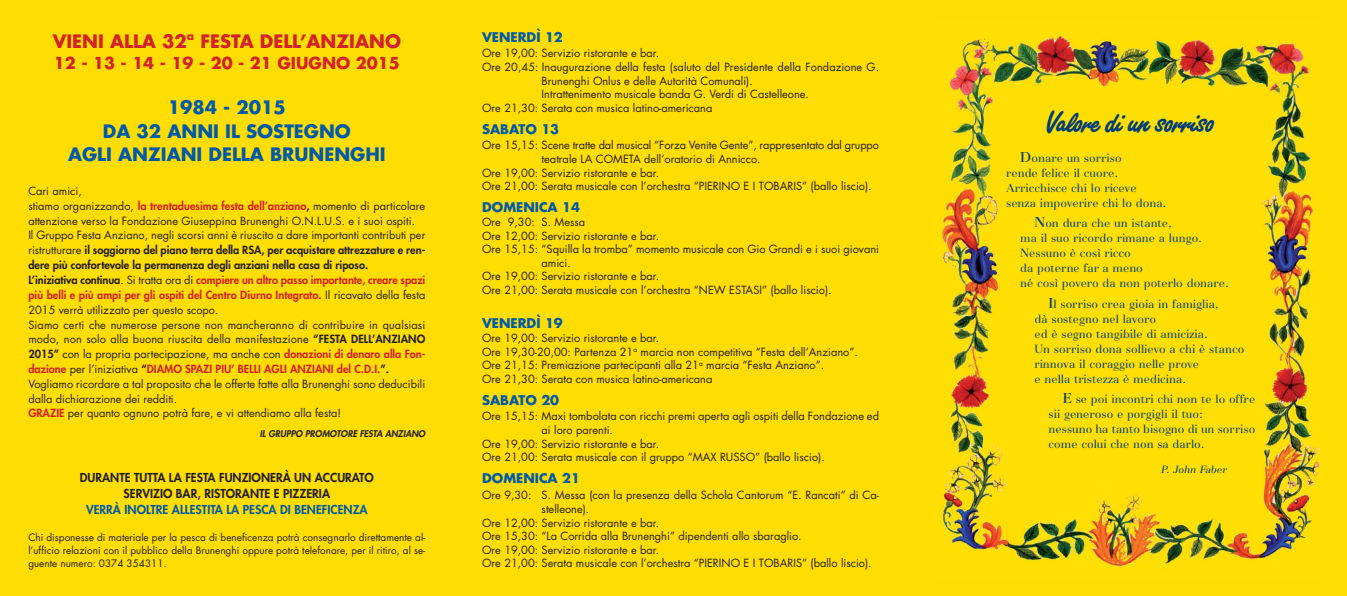
<style>
.page{position:relative;width:1347px;height:596px;background:#fff}
.page>*{position:absolute;margin:0;border:0;box-sizing:border-box;transform-origin:0 0}
.t1{font:32px "Freestyle Script Bold Plain";color:#003d7b}
.t2{font:700 18px/23.4px "Futura";color:#005aaa;text-align:center}
.t3{font:700 18px "Futura";color:#d2232a}
.t4{font:700 16px "Futura";color:#d2232a}
.t5{font:700 13px "Futura";color:#005aaa}
.t6{font:12.5px/15px "Basilia T";color:#003d7b}
.t7{font:800 12px/16px "Futura";color:#231f20;text-align:center}
.t8{font:800 12px "Futura";color:#005aaa}
.t9{font:11px/14.8px "Futura";color:#231f20}
.t10{font:italic 11px "Basilia T";color:#003d7b}
.t11{font:10px/13.1px "Futura";color:#231f20;text-align:justify}
.t12{font:italic 800 9px "Futura";color:#231f20}
.s1{font-weight:800;color:#d2232a}
.s2{font-weight:800}
.s3{font-weight:500;font-size:15px}
</style>
<div class="page">
<div style="left:0;top:0;width:1346px;height:595px;background:#fd0"></div>
<img style="left:940px;top:32px;width:381px;height:535px">
<h2 class="t3" style="left:53px;top:33px;width:350px">VIENI ALLA 32<sup>a</sup> FESTA DELL’ANZIANO</h2>
<h3 class="t4" style="left:54px;top:56px;width:347px">12 - 13 - 14 - 19 - 20 - 21 GIUGNO 2015</h3>
<h2 class="t2" style="left:68px;top:97px;width:319px">1984 - 2015<br>DA 32 ANNI IL SOSTEGNO<br>AGLI ANZIANI DELLA BRUNENGHI</h2>
<p class="t9" style="left:28px;top:185px;width:398px">Cari amici,<br>stiamo organizzando, <span class="s1">la trentaduesima festa dell’anziano</span><span class="s2">,</span> momento di particolare attenzione verso la Fondazione Giuseppina Brunenghi O.N.L.U.S. e i suoi ospiti.<br>Il Gruppo Festa Anziano, negli scorsi anni è riuscito a dare importanti contributi per ristrutturare <span class="s2">il soggiorno del piano terra della RSA, per acquistare attrezzature e ren&shy;dere più confortevole la permanenza degli anziani nella casa di riposo.<br>L’iniziativa continua</span>. Si tratta ora di <span class="s1">compiere un altro passo importante, creare spazi più belli e più ampi per gli ospiti del Centro Diurno Integrato.</span> Il ricavato della festa 2015 verrà utilizzato per questo scopo.<br>Siamo certi che numerose persone non mancheranno di contribuire in qualsiasi modo, non solo alla buona riuscita della manifestazione <span class="s2">“FESTA DELL’ANZIANO 2015”</span> con la propria partecipazione, ma anche con <span class="s1">donazioni di denaro alla Fon&shy;dazione</span> per l’iniziativa <span class="s2">“</span><span class="s1">DIAMO SPAZI PIU’ BELLI AGLI ANZIANI del C.D.I.</span><span class="s2">”.<br></span>Vogliamo ricordare a tal proposito che le offerte fatte alla Brunenghi sono deducibili dalla dichiarazione dei redditi.<br><span class="s1">GRAZIE</span> per quanto ognuno potrà fare, e vi attendiamo alla festa!</p>
<p class="t12" style="left:260px;top:429px;width:167px">IL GRUPPO PROMOTORE FESTA ANZIANO</p>
<p class="t7" style="left:80px;top:470px;width:296px">DURANTE TUTTA LA FESTA FUNZIONERÀ UN ACCURATO<br>SERVIZIO BAR, RISTORANTE E PIZZERIA</p>
<p class="t8" style="left:86px;top:504px;width:283px">VERRÀ INOLTRE ALLESTITA LA PESCA DI BENEFICENZA</p>
<p class="t11" style="left:28px;top:531px;width:398px">Chi disponesse di materiale per la pesca di beneficenza potrà consegnarlo direttamente al&shy;l’ufficio relazioni con il pubblico della Brunenghi oppure potrà telefonare, per il ritiro, al se&shy;guente numero: 0374 354311.</p>
<p class="t5" style="left:482px;top:31px;width:82px">VENERDÌ 12</p>
<p class="t9" style="left:482px;top:47px;width:179px">Ore 19,00: Servizio ristorante e bar.</p>
<p class="t9" style="left:482px;top:60px;width:398px">Ore 20,45: Inaugurazione della festa (saluto del Presidente della Fondazione G.</p>
<p class="t9" style="left:541px;top:74px;width:213px">Brunenghi Onlus e delle Autorità Comunali).</p>
<p class="t9" style="left:541px;top:87px;width:269px">Intrattenimento musicale banda G. Verdi di Castelleone.</p>
<p class="t9" style="left:482px;top:101px;width:232px">Ore 21,30: Serata con musica latino-americana</p>
<p class="t5" style="left:482px;top:123px;width:79px">SABATO 13</p>
<p class="t9" style="left:482px;top:138px;width:398px">Ore 15,15: Scene tratte dal musical “Forza Venite Gente”, rappresentato dal gruppo</p>
<p class="t9" style="left:541px;top:153px;width:220px">teatrale LA COMETA dell’oratorio di Annicco.</p>
<p class="t9" style="left:482px;top:166px;width:179px">Ore 19,00: Servizio ristorante e bar.</p>
<p class="t9" style="left:482px;top:180px;width:391px">Ore 21,00: Serata musicale con l’orchestra “PIERINO E I TOBARIS” (ballo liscio).</p>
<p class="t5" style="left:482px;top:201px;width:99px">DOMENICA 14</p>
<p class="t9" style="left:482px;top:216px;width:105px">Ore 9,30: S. Messa</p>
<p class="t9" style="left:482px;top:229px;width:179px">Ore 12,00: Servizio ristorante e bar.</p>
<p class="t9" style="left:482px;top:243px;width:398px">Ore 15,15: “Squilla la tromba” momento musicale con Gio Grandi e i suoi giovani</p>
<p class="t9" style="left:541px;top:256px;width:31px">amici.</p>
<p class="t9" style="left:482px;top:270px;width:179px">Ore 19,00: Servizio ristorante e bar.</p>
<p class="t9" style="left:482px;top:283px;width:351px">Ore 21,00: Serata musicale con l’orchestra “NEW ESTASI” (ballo liscio).</p>
<p class="t5" style="left:482px;top:317px;width:82px">VENERDÌ 19</p>
<p class="t9" style="left:482px;top:332px;width:377px;line-height:13.5px">Ore 19,00: Servizio ristorante e bar.<br>Ore 19,30-20,00: Partenza 21<sup>a</sup> marcia non competitiva “Festa dell’Anziano”.<br>Ore 21,15: Premiazione partecipanti alla 21<sup>a</sup> marcia “Festa Anziano”.<br>Ore 21,30: Serata con musica latino-americana</p>
<p class="t5" style="left:482px;top:393px;width:79px">SABATO 20</p>
<p class="t9" style="left:482px;top:409px;width:398px">Ore 15,15: Maxi tombolata con ricchi premi aperta agli ospiti della Fondazione ed</p>
<p class="t9" style="left:541px;top:423px;width:73px">ai loro parenti.</p>
<p class="t9" style="left:482px;top:437px;width:179px">Ore 19,00: Servizio ristorante e bar.</p>
<p class="t9" style="left:482px;top:450px;width:344px">Ore 21,00: Serata musicale con il gruppo “MAX RUSSO” (ballo liscio).</p>
<p class="t5" style="left:482px;top:472px;width:99px">DOMENICA 21</p>
<p class="t9" style="left:482px;top:488px;width:398px">Ore 9,30: S. Messa (con la presenza della Schola Cantorum “E. Rancati” di Ca-</p>
<p class="t9" style="left:541px;top:502px;width:49px">stelleone).</p>
<p class="t9" style="left:482px;top:515px;width:179px">Ore 12,00: Servizio ristorante e bar.</p>
<p class="t9" style="left:482px;top:529px;width:321px">Ore 15,30: “La Corrida alla Brunenghi” dipendenti allo sbaraglio.</p>
<p class="t9" style="left:482px;top:542px;width:179px">Ore 19,00: Servizio ristorante e bar.</p>
<p class="t9" style="left:482px;top:556px;width:391px">Ore 21,00: Serata musicale con l’orchestra “PIERINO E I TOBARIS” (ballo liscio).</p>
<h1 class="t1" style="left:1046px;top:110px;width:171px">Valore di un sorriso</h1>
<p class="t6" style="left:1006px;top:152px;width:162px;text-indent:14px"><span class="s3">D</span>onare un sorriso<br>rende felice il cuore.<br>Arricchisce chi lo riceve senza impoverire chi lo dona.</p>
<p class="t6" style="left:1020px;top:217px;width:210px;text-indent:14px"><span class="s3">N</span>on dura che un istante,<br>ma il suo ricordo rimane a lungo.<br>Nessuno è così ricco<br>da poterne far a meno<br>né così povero da non poterlo donare.</p>
<p class="t6" style="left:1034px;top:297px;width:211px;text-indent:14px"><span class="s3">I</span>l sorriso crea gioia in famiglia,<br>dà sostegno nel lavoro<br>ed è segno tangibile di amicizia.<br>Un sorriso dona sollievo a chi è stanco rinnova il coraggio nelle prove<br>e nella tristezza è medicina.</p>
<p class="t6" style="left:1048px;top:392px;width:208px;text-indent:14px"><span class="s3">E</span> se poi incontri chi non te lo offre sii generoso e porgigli il tuo:<br>nessuno ha tanto bisogno di un sorriso come colui che non sa darlo.</p>
<p class="t10" style="left:1161px;top:463px;width:67px">P. John Faber</p>
</div>
